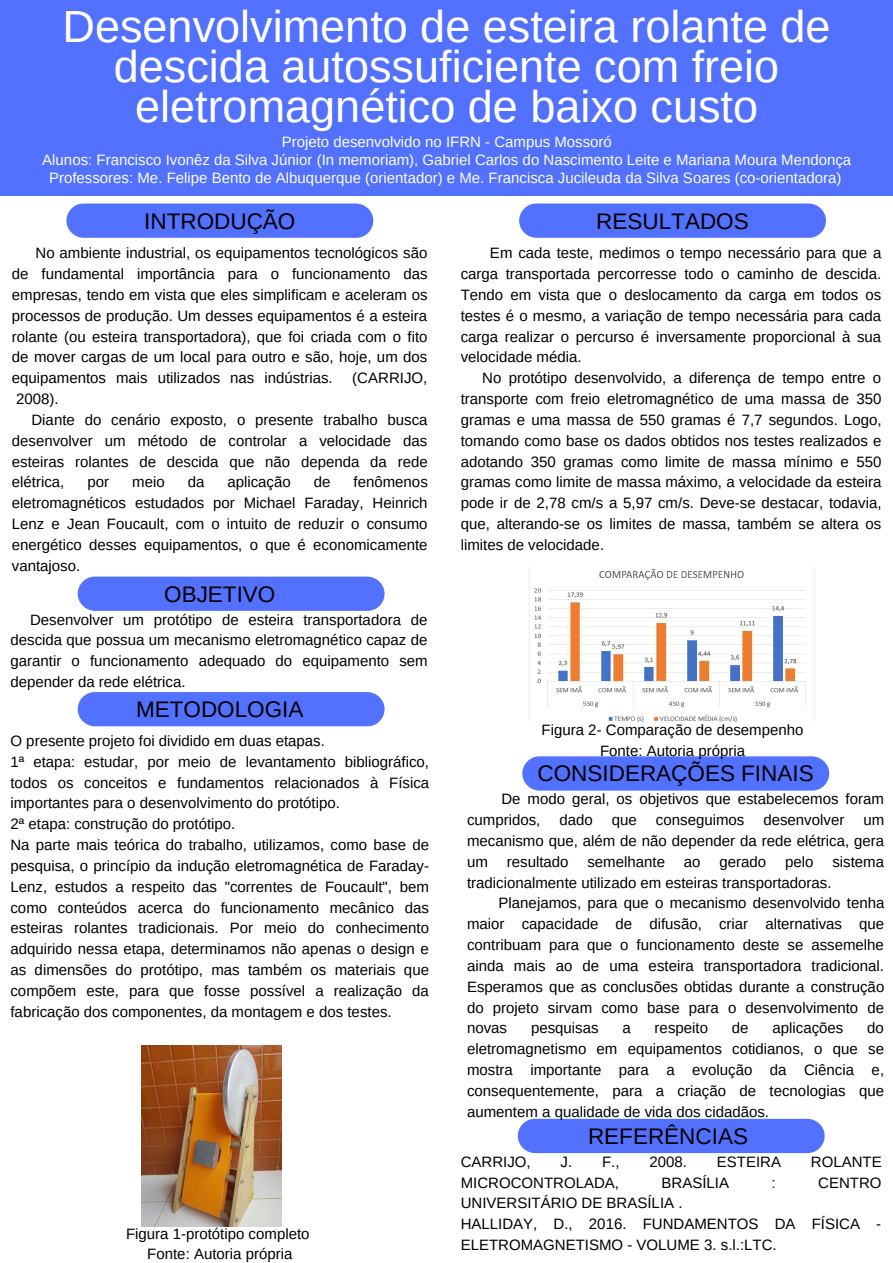
<style>
.page{position:relative;width:893px;height:1263px;background:#fff}
.page>*{position:absolute;margin:0;border:0;box-sizing:border-box;transform-origin:0 0}
.t1{font:45px/40px "Arimo";color:#fff;text-align:center}
.t2{font:22.5px "Arimo";color:#000}
.t3{font:15px/20.9px "Arimo";color:#000;text-align:justify}
.t4{font:15px "Arimo";color:#fff}
</style>
<div class="page">
<div style="left:66px;top:204px;width:307px;height:34px;background:#5271ff"></div>
<div style="left:0;top:0;width:893px;height:195px;background:#5271ff"></div>
<img style="left:142px;top:1045px;width:140px;height:181px">
<img style="left:529px;top:566px;width:286px;height:155px">
<div style="left:77px;top:577px;width:308px;height:34px;background:#5271ff"></div>
<div style="left:77px;top:692px;width:308px;height:34px;background:#5271ff"></div>
<div style="left:519px;top:204px;width:307px;height:34px;background:#5271ff"></div>
<div style="left:517px;top:1119px;width:308px;height:34px;background:#5271ff"></div>
<svg style="left:522px;top:756px;width:307px;height:35px;background:#5977ff"></svg>
<p class="t1" style="left:63px;top:6px;width:769px">Desenvolvimento de esteira rolante de descida autossuficiente com freio eletromagnético de baixo custo</p>
<p class="t4" style="left:282px;top:134px;width:332px">Projeto desenvolvido no IFRN - Campus Mossoró</p>
<p class="t4" style="left:42px;top:151px;width:810px">Alunos: Francisco Ivonêz da Silva Júnior (In memoriam), Gabriel Carlos do Nascimento Leite e Mariana Moura Mendonça</p>
<p class="t4" style="left:49px;top:169px;width:794px">Professores: Me. Felipe Bento de Albuquerque (orientador) e Me. Francisca Jucileuda da Silva Soares (co-orientadora)</p>
<p class="t2" style="left:144px;top:208px;width:153px">INTRODUÇÃO</p>
<p class="t2" style="left:596px;top:208px;width:154px">RESULTADOS</p>
<p class="t3" style="left:12px;top:243px;width:417px;text-indent:24px">No ambiente industrial, os equipamentos tecnológicos são de fundamental importância para o funcionamento das empresas, tendo em vista que eles simplificam e aceleram os processos de produção. Um desses equipamentos é a esteira rolante (ou esteira transportadora), que foi criada com o fito de mover cargas de um local para outro e são, hoje, um dos equipamentos mais utilizados nas indústrias.</p>
<p class="t3" style="left:352px;top:368px;width:76px">(CARRIJO,</p>
<p class="t3" style="left:16px;top:388px;width:44px">2008).</p>
<p class="t3" style="left:12px;top:409px;width:417px;text-indent:20px">Diante do cenário exposto, o presente trabalho busca desenvolver um método de controlar a velocidade das esteiras rolantes de descida que não dependa da rede elétrica,</p>
<p class="t3" style="left:12px;top:472px;width:417px;text-indent:342px">fenômenos eletromagnéticos estudados por Michael Faraday, Heinrich Lenz e Jean Foucault, com o intuito de reduzir o consumo energético desses equipamentos, o que é economicamente vantajoso.</p>
<p class="t3" style="left:87px;top:472px;width:23px">por</p>
<p class="t3" style="left:132px;top:472px;width:34px">meio</p>
<p class="t3" style="left:188px;top:472px;width:18px">da</p>
<p class="t3" style="left:227px;top:472px;width:65px">aplicação</p>
<p class="t3" style="left:314px;top:472px;width:18px">de</p>
<p class="t2" style="left:164px;top:581px;width:113px">OBJETIVO</p>
<p class="t3" style="left:10px;top:609px;width:419px;text-indent:20px">Desenvolver um protótipo de esteira transportadora de descida que possua um mecanismo eletromagnético capaz de garantir o funcionamento adequado do equipamento sem depender da rede elétrica.</p>
<p class="t2" style="left:136px;top:697px;width:169px">METODOLOGIA</p>
<p class="t3" style="left:10px;top:730px;width:316px">O presente projeto foi dividido em duas etapas.</p>
<p class="t3" style="left:10px;top:751px;width:420px">1ª etapa: estudar, por meio de levantamento bibliográfico, todos os conceitos e fundamentos relacionados à Física importantes para o desenvolvimento do protótipo.</p>
<p class="t3" style="left:10px;top:813px;width:226px">2ª etapa: construção do protótipo.</p>
<p class="t3" style="left:10px;top:834px;width:420px">Na parte mais teórica do trabalho, utilizamos, como base de pesquisa, o princípio da indução eletromagnética de Faraday-Lenz, estudos a respeito das "correntes de Foucault", bem como conteúdos acerca do funcionamento mecânico das esteiras rolantes tradicionais. Por meio do conhecimento adquirido nessa etapa, determinamos não apenas o design e as dimensões do protótipo, mas também os materiais que compõem este, para que fosse possível a realização da fabricação dos componentes, da montagem e dos testes.</p>
<p class="t3" style="left:126px;top:1223px;width:185px">Figura 1-protótipo completo</p>
<p class="t3" style="left:147px;top:1244px;width:147px">Fonte: Autoria própria</p>
<p class="t3" style="left:461px;top:243px;width:422px;text-indent:29px">Em cada teste, medimos o tempo necessário para que a carga transportada percorresse todo o caminho de descida.<br>Tendo em vista que o deslocamento da carga em todos os testes é o mesmo, a variação de tempo necessária para cada carga realizar o percurso é inversamente proporcional à sua velocidade média.</p>
<p class="t3" style="left:461px;top:368px;width:422px;text-indent:21px">No protótipo desenvolvido, a diferença de tempo entre o transporte com freio eletromagnético de uma massa de 350 gramas e uma massa de 550 gramas é 7,7 segundos. Logo, tomando como base os dados obtidos nos testes realizados e adotando 350 gramas como limite de massa mínimo e 550 gramas como limite de massa máximo, a velocidade da esteira pode ir de 2,78 cm/s a 5,97 cm/s. Deve-se destacar, todavia, que, alterando-se os limites de massa, também se altera os limites de velocidade.</p>
<p class="t3" style="left:541px;top:719px;width:263px">Figura 2- Comparação de desempenho</p>
<p class="t3" style="left:600px;top:740px;width:147px">Fonte: Autoria própria</p>
<p class="t2" style="left:537px;top:761px;width:278px">CONSIDERAÇÕES FINAIS</p>
<p class="t3" style="left:467px;top:789px;width:418px;text-indent:34px">De modo geral, os objetivos que estabelecemos foram cumpridos,</p>
<p class="t3" style="left:559px;top:809px;width:35px">dado</p>
<p class="t3" style="left:612px;top:809px;width:27px">que</p>
<p class="t3" style="left:656px;top:809px;width:90px">conseguimos</p>
<p class="t3" style="left:763px;top:809px;width:82px">desenvolver</p>
<p class="t3" style="left:467px;top:809px;width:419px;text-indent:396px">um mecanismo que, além de não depender da rede elétrica, gera um</p>
<p class="t3" style="left:507px;top:851px;width:63px">resultado</p>
<p class="t3" style="left:587px;top:851px;width:79px">semelhante</p>
<p class="t3" style="left:684px;top:851px;width:18px">ao</p>
<p class="t3" style="left:719px;top:851px;width:48px">gerado</p>
<p class="t3" style="left:785px;top:851px;width:30px">pelo</p>
<p class="t3" style="left:832px;top:851px;width:53px">sistema</p>
<p class="t3" style="left:467px;top:872px;width:366px">tradicionalmente utilizado em esteiras transportadoras.</p>
<p class="t3" style="left:467px;top:893px;width:419px;text-indent:32px">Planejamos, para que o mecanismo desenvolvido tenha maior capacidade de difusão, criar alternativas que contribuam para que o funcionamento deste se assemelhe ainda mais ao de uma esteira transportadora tradicional.<br>Esperamos que as conclusões obtidas durante a construção do projeto sirvam como base para o desenvolvimento de novas</p>
<p class="t3" style="left:467px;top:1018px;width:418px;text-indent:400px">do eletromagnetismo em equipamentos cotidianos, o que se mostra importante para a evolução da Ciência e, consequentemente, para a criação de tecnologias que aumentem a qualidade de vida dos cidadãos.</p>
<p class="t3" style="left:531px;top:1018px;width:69px">pesquisas</p>
<p class="t3" style="left:622px;top:1018px;width:10px">a</p>
<p class="t3" style="left:654px;top:1018px;width:55px">respeito</p>
<p class="t3" style="left:732px;top:1018px;width:18px">de</p>
<p class="t3" style="left:772px;top:1018px;width:72px">aplicações</p>
<p class="t2" style="left:588px;top:1123px;width:161px">REFERÊNCIAS</p>
<p class="t3" style="left:461px;top:1151px;width:71px">CARRIJO,</p>
<p class="t3" style="left:560px;top:1151px;width:60px">J. F.,</p>
<p class="t3" style="left:649px;top:1151px;width:39px">2008.</p>
<p class="t3" style="left:717px;top:1151px;width:66px">ESTEIRA</p>
<p class="t3" style="left:811px;top:1151px;width:72px">ROLANTE</p>
<p class="t3" style="left:461px;top:1172px;width:160px">MICROCONTROLADA,</p>
<p class="t3" style="left:661px;top:1172px;width:69px">BRASÍLIA</p>
<p class="t3" style="left:771px;top:1172px;width:6px">:</p>
<p class="t3" style="left:818px;top:1172px;width:65px">CENTRO</p>
<p class="t3" style="left:461px;top:1193px;width:223px">UNIVERSITÁRIO DE BRASÍLIA .</p>
<p class="t3" style="left:461px;top:1213px;width:422px">HALLIDAY, D., 2016. FUNDAMENTOS DA FÍSICA -<br>ELETROMAGNETISMO - VOLUME 3. s.l.:LTC.</p>
</div>
